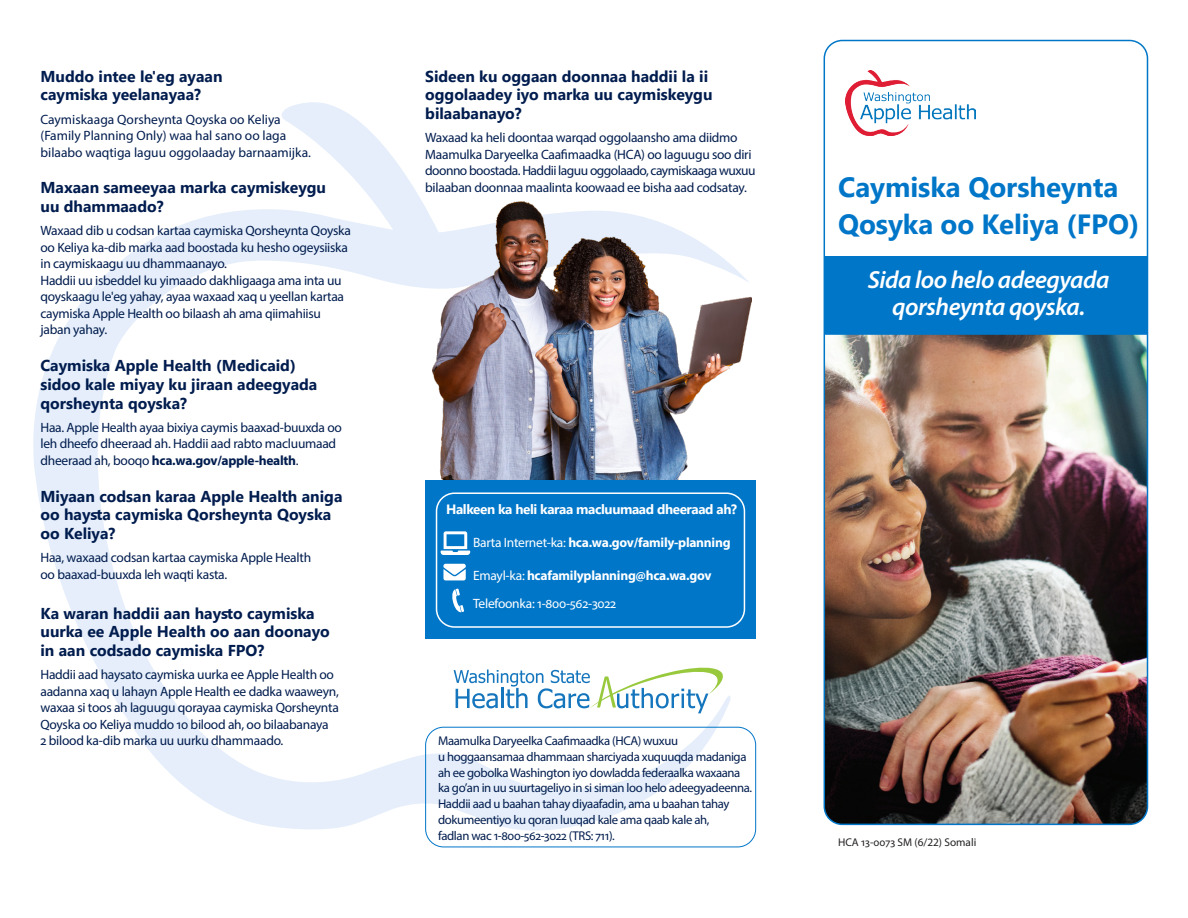
<style>
.page{position:relative;width:1188px;height:918px;background:#fff}
.page>*{position:absolute;margin:0;border:0;box-sizing:border-box;transform-origin:0 0}
.Heading_1{font:700 27.75px/36.8px "Segoe UI";color:#0076c8}
.t1{font:italic 600 24.75px/27px "Myriad Pro";letter-spacing:-.02em;color:#fff;text-align:center}
.Heading_1-2{font:700 15.75px/18.8px "Segoe UI";color:#001c4e}
.Heading_2{font:700 15.75px/18.8px "Segoe UI";color:#001c4e}
.t2{font:13.5px/16.5px "Myriad Pro";letter-spacing:-.02em;color:#001c4e}
.t3{font:13.5px/16.5px "Myriad Pro";color:#001c4e}
.t4{font:700 13.5px "Myriad Pro";letter-spacing:-.02em;color:#fff}
.t5{font:700 13.5px "Segoe UI";letter-spacing:-.03em;color:#fff}
.t6{font:13.5px "Myriad Pro";letter-spacing:-.02em;color:#fff}
.t7{font:12.75px/15.8px "Myriad Pro";letter-spacing:-.03em;color:#001c4e}
.t8{font:11.25px "Myriad Pro";color:#231f20}
.s1{font-weight:700}
.s2{font-weight:400}
</style>
<div class="page">
<div style="left:824px;top:256px;width:324px;height:80px;background:#0076c8"></div>
<svg style="left:33px;top:102px;width:717px;height:735px"></svg>
<img style="left:846px;top:70px;width:129px;height:66px">
<img style="left:824px;top:335px;width:324px;height:489px">
<div style="left:824px;top:40px;width:324px;height:785px;border:2px solid #0076c8;border-radius:18px"></div>
<svg style="left:454px;top:668px;width:269px;height:45px"></svg>
<div style="left:425px;top:727px;width:331px;height:120px;border:1px solid #0076c8;border-radius:18px"></div>
<img style="left:433px;top:202px;width:319px;height:279px">
<div style="left:425px;top:481px;width:331px;height:158px;background:#0076c8"></div>
<svg style="left:452px;top:589px;width:12px;height:24px"></svg>
<svg style="left:435px;top:531px;width:35px;height:49px"></svg>
<div style="left:436px;top:492px;width:309px;height:136px;border:2px solid #fff;border-radius:18px"></div>
<p class="Heading_1-2" style="left:40px;top:65px;width:184px">Muddo intee le'eg ayaan caymiska yeelanayaa?</p>
<p class="t3" style="left:40px;top:111px;width:272px">Caymiskaaga Qorsheynta Qoyska oo Keliya (Family Planning Only) waa hal sano oo laga bilaabo waqtiga laguu oggolaaday barnaamijka.</p>
<p class="Heading_1-2" style="left:40px;top:177px;width:287px">Maxaan sameeyaa marka caymiskeygu uu dhammaado?</p>
<p class="t2" style="left:40px;top:222px;width:312px">Waxaad dib u codsan kartaa caymiska Qorsheynta Qoyska oo Keliya ka-dib marka aad boostada ku hesho ogeysiiska in caymiskaagu uu dhammaanayo.</p>
<p class="t2" style="left:40px;top:272px;width:305px">Haddii uu isbeddel ku yimaado dakhligaaga ama inta uu qoyskaagu le'eg yahay, ayaa waxaad xaq u yeellan kartaa caymiska Apple Health oo bilaash ah ama qiimahiisu jaban yahay.</p>
<p class="Heading_2" style="left:40px;top:355px;width:278px">Caymiska Apple Health (Medicaid) sidoo kale miyay ku jiraan adeegyada qorsheynta qoyska?</p>
<p class="t2" style="left:40px;top:419px;width:303px">Haa. Apple Health ayaa bixiya caymis baaxad-buuxda oo leh dheefo dheeraad ah. Haddii aad rabto macluumaad dheeraad ah, booqo <span class="s1">hca.wa.gov/apple-health</span>.</p>
<p class="Heading_1-2" style="left:40px;top:485px;width:304px">Miyaan codsan karaa Apple Health aniga oo haysta caymiska Qorsheynta Qoyska oo Keliya?</p>
<p class="t2" style="left:40px;top:549px;width:272px">Haa, waxaad codsan kartaa caymiska Apple Health oo baaxad-buuxda leh waqti kasta.</p>
<p class="Heading_1-2" style="left:40px;top:602px;width:291px">Ka waran haddii aan haysto caymiska uurka ee Apple Health oo aan doonayo in aan codsado caymiska FPO?</p>
<p class="t2" style="left:40px;top:666px;width:300px">Haddii aad haysato caymiska uurka ee Apple Health oo aadanna xaq u lahayn Apple Health ee dadka waaweyn, waxaa si toos ah laguugu qorayaa caymiska Qorsheynta Qoyska oo Keliya muddo 10 bilood ah, oo bilaabanaya<br>2 bilood ka-dib marka uu uurku dhammaado.</p>
<p class="Heading_1-2" style="left:425px;top:65px;width:289px">Sideen ku oggaan doonnaa haddii la ii oggolaadey iyo marka uu caymiskeygu bilaabanayo?</p>
<p class="t2" style="left:425px;top:129px;width:332px">Waxaad ka heli doontaa warqad oggolaansho ama diidmo Maamulka Daryeelka Caafimaadka (HCA) oo laguugu soo diri doonno boostada. Haddii laguu oggolaado, caymiskaaga wuxuu bilaaban doonnaa maalinta koowaad ee bisha aad codsatay.</p>
<p class="t5" style="left:446px;top:497px;width:292px">Halkeen ka heli karaa macluumaad dheeraad ah?</p>
<p class="t4" style="left:473px;top:534px;width:259px"><span class="s2">Barta Internet-ka:</span> hca.wa.gov/family-planning</p>
<p class="t4" style="left:473px;top:566px;width:240px"><span class="s2">Emayl-ka:</span> hcafamilyplanning@hca.wa.gov</p>
<p class="t6" style="left:473px;top:596px;width:145px">Telefoonka: 1-800-562-3022</p>
<p class="t7" style="left:438px;top:733px;width:316px">Maamulka Daryeelka Caafimaadka (HCA) wuxuu<br>u hoggaansamaa dhammaan sharciyada xuquuqda madaniga ah ee gobolka Washington iyo dowladda federaalka waxaana ka go’an in uu suurtageliyo in si siman loo helo adeegyadeenna.<br>Haddii aad u baahan tahay diyaafadin, ama u baahan tahay dokumeentiyo ku qoran luuqad kale ama qaab kale ah,<br>fadlan wac 1-800-562-3022 (TRS: 711).</p>
<p class="Heading_1" style="left:838px;top:167px;width:303px">Caymiska Qorsheynta<br>Qosyka oo Keliya (FPO)</p>
<p class="t1" style="left:868px;top:266px;width:243px">Sida loo helo adeegyada qorsheynta qoyska.</p>
<p class="t8" style="left:838px;top:835px;width:140px">HCA 13-0073 SM (6/22) Somali</p>
</div>
